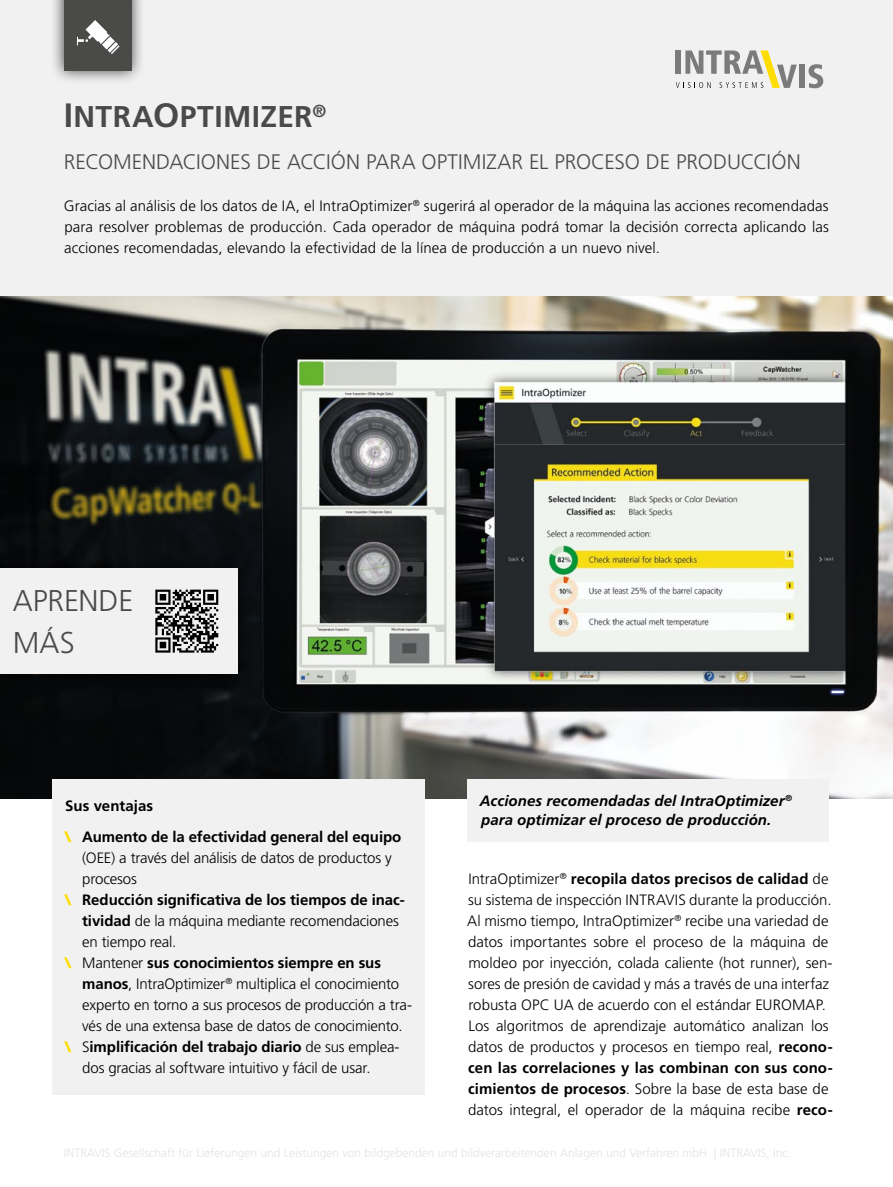
<style>
.page{position:relative;width:893px;height:1187px;background:#fff}
.page>*{position:absolute;margin:0;border:0;box-sizing:border-box;transform-origin:0 0}
.t1{font:700 30px "Frutiger LT Std";letter-spacing:.015em;color:#4a4a49}
.t2{font:300 30px/42px "Frutiger LT Std";letter-spacing:-.005em;color:#4a4a49}
.t3{font:300 21px "Frutiger LT Std";letter-spacing:-.005em;color:#4a4a49}
.t4{font:300 15px/21px "Frutiger LT Std";letter-spacing:-.005em;color:#000}
.t5{font:700 15px/30.8px "Frutiger LT Std";letter-spacing:-.005em;color:#000}
.t6{font:italic 700 15px/19.5px "Frutiger LT Std";letter-spacing:.005em;color:#000}
.s1{font-size:33.75px}
.s2{font-weight:900;color:#fd0}
.s3{font-weight:700}
.s4{font-weight:300}
</style>
<div class="page">
<img style="left:0;top:295px;width:893px;height:503px">
<div style="left:0;top:0;width:893px;height:295px;background:#f1f1f1"></div>
<svg style="left:676px;top:50px;width:121px;height:38px"></svg>
<div style="left:799px;top:65px;width:6px;height:23px;background:#7c7b7b"></div>
<svg style="left:808px;top:64px;width:15px;height:24px"></svg>
<div style="left:50px;top:0;width:96px;height:84px;background:#000;opacity:.75"></div>
<div style="left:64px;top:0;width:67px;height:70px;background:#4a4a49"></div>
<svg style="left:77px;top:20px;width:43px;height:34px"></svg>
<div style="left:0;top:554px;width:252px;height:133px;background:#070a0c"></div>
<div style="left:0;top:568px;width:237px;height:105px;background:#f1f1f1"></div>
<svg style="left:155px;top:589px;width:63px;height:63px"></svg>
<div style="left:468px;top:778px;width:361px;height:63px;background:#f1f1f1"></div>
<div style="left:52px;top:778px;width:373px;height:316px;background:#f1f1f1"></div>
<h1 class="t1" style="left:64px;top:99px;width:264px"><span class="s1">I</span>NTRA<span class="s1">O</span>PTIMIZER<sup>®</sup></h1>
<h2 class="t3" style="left:64px;top:150px;width:738px">RECOMENDACIONES DE ACCIÓN PARA OPTIMIZAR EL PROCESO DE PRODUCCIÓN</h2>
<p class="t4" style="left:64px;top:196px;width:766px;text-align:justify">Gracias al análisis de los datos de IA, el IntraOptimizer<sup>®</sup> sugerirá al operador de la máquina las acciones recomendadas para resolver problemas de producción. Cada operador de máquina podrá tomar la decisión correcta aplicando las acciones recomendadas, elevando la efectividad de la línea de producción a un nuevo nivel.</p>
<h1 class="t2" style="left:13px;top:579px;width:122px">APRENDE<br>MÁS</h1>
<p class="t5" style="left:65px;top:790px;width:338px">Sus ventajas<br><span class="s2">\</span> Aumento de la efectividad general del equipo</p>
<p class="t4" style="left:82px;top:847px;width:311px">(OEE) a través del análisis de datos de productos y</p>
<p class="t4" style="left:82px;top:868px;width:56px">procesos</p>
<p class="t5" style="left:65px;top:884px;width:341px"><span class="s2">\</span> Reducción significativa de los tiempos de inac-</p>
<p class="t4" style="left:82px;top:910px;width:318px"><span class="s3">tividad</span> de la máquina mediante recomendaciones</p>
<p class="t4" style="left:82px;top:931px;width:96px">en tiempo real.</p>
<p class="t5" style="left:65px;top:947px;width:317px"><span class="s2">\</span> <span class="s4">Mantener</span> sus conocimientos siempre en sus</p>
<p class="t4" style="left:82px;top:973px;width:318px"><span class="s3">manos</span>, IntraOptimizer<sup>®</sup> multiplica el conocimiento</p>
<p class="t4" style="left:82px;top:994px;width:331px">experto en torno a sus procesos de producción a tra-</p>
<p class="t4" style="left:82px;top:1015px;width:322px">vés de una extensa base de datos de conocimiento.</p>
<p class="t5" style="left:65px;top:1031px;width:336px"><span class="s2">\</span> <span class="s4">S</span>implificación del trabajo diario <span class="s4">de sus emplea-</span></p>
<p class="t4" style="left:82px;top:1057px;width:290px">dos gracias al software intuitivo y fácil de usar.</p>
<p class="t6" style="left:480px;top:791px;width:314px">Acciones recomendadas del IntraOptimizer<sup>® </sup>para optimizar el proceso de producción.</p>
<p class="t4" style="left:467px;top:868px;width:367px">IntraOptimizer<sup>®</sup> <span class="s3">recopila datos precisos de calidad</span> de su sistema de inspección INTRAVIS durante la producción.<br>Al mismo tiempo, IntraOptimizer<sup>®</sup> recibe una variedad de datos importantes sobre el proceso de la máquina de moldeo por inyección, colada caliente (hot runner), sen&shy;sores de presión de cavidad y más a través de una interfaz robusta OPC UA de acuerdo con el estándar EUROMAP.<br>Los algoritmos de aprendizaje automático analizan los datos de productos y procesos en tiempo real, <span class="s3">recono&shy;cen las correlaciones y las combinan con sus cono&shy;cimientos de procesos</span>. Sobre la base de esta base de datos integral, el operador de la máquina recibe <span class="s3">reco-</span></p>
</div>
